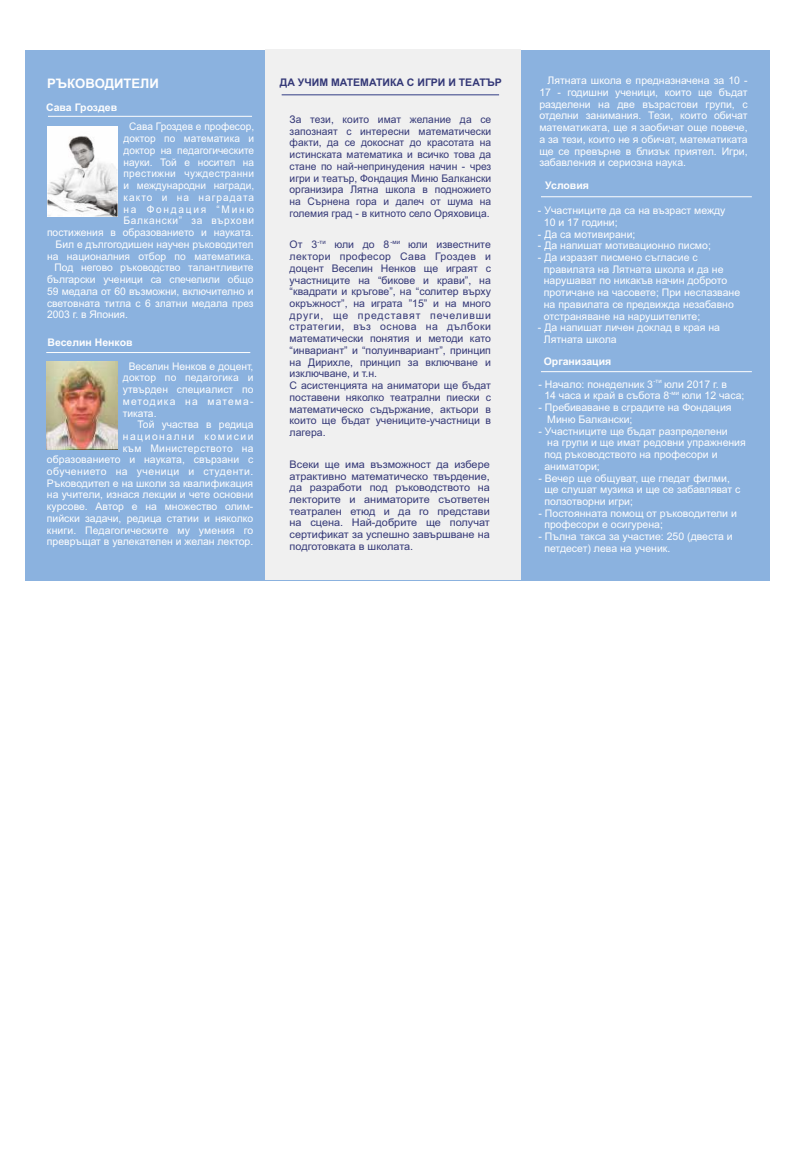
<style>
.page{position:relative;width:794px;height:1166px;background:#fff}
.page>*{position:absolute;margin:0;border:0;box-sizing:border-box;transform-origin:0 0}
.t1{font:700 13.12px "Arial";color:#fefefe}
.t2{font:10.5px/11.7px "Arial";color:#fefefe}
.t3{font:10.5px/11.7px "Arial";color:#343877;text-align:justify}
.t4{font:10.5px/11.7px "Arial";color:#343877;text-align:justify;scale:1.04 1}
.t5{font:10.5px/11.7px "Arial";color:#fefefe;text-align:center;scale:.96 1}
.t6{font:700 10.5px "Arial";color:#fefefe}
.t7{font:700 10.5px "Arial";color:#343877}
.t8{font:6.12px "Arial";color:#343877}
.t9{font:6.12px "Arial";color:#fefefe}
</style>
<div class="page">
<div style="left:25px;top:50px;width:744px;height:530px;background:#8bb2df"></div>
<div style="left:265px;top:50px;width:255px;height:530px;background:#f0f0f0"></div>
<hr style="left:541px;top:196px;width:211px;height:1px;background:#fefefe">
<hr style="left:282px;top:95px;width:217px;height:1px;background:#323d85">
<hr style="left:48px;top:116px;width:204px;height:1px;background:#fefefe">
<hr style="left:46px;top:352px;width:204px;height:1px;background:#fefefe">
<hr style="left:541px;top:371px;width:211px;height:1px;background:#fefefe">
<img style="left:47px;top:126px;width:70px;height:91px">
<img style="left:47px;top:361px;width:71px;height:89px">
<p class="t1" style="left:47px;top:79px;width:113px">РЪКОВОДИТЕЛИ</p>
<p class="t7" style="left:280px;top:78px;width:223px">ДА УЧИМ МАТЕМАТИКА С ИГРИ И ТЕАТЪР</p>
<p class="t6" style="left:46px;top:103px;width:73px">Сава Гроздев</p>
<p class="t5" style="left:124px;top:122px;width:138px">Сава Гроздев е професор, доктор по математика и доктор на педагогическите науки. Той е носител на престижни чуждестранни и международни награди, както и на наградата на Фондация “Миню<br>Балкански” за върхови</p>
<p class="t2" style="left:47px;top:228px;width:208px">постижения в образованието и науката.</p>
<p class="t2" style="left:56px;top:239px;width:199px">Бил е дългогодишен научен ръководител</p>
<p class="t2" style="left:47px;top:251px;width:208px">на националния отбор по математика.</p>
<p class="t2" style="left:55px;top:263px;width:201px">Под негово ръководство талантливите</p>
<p class="t2" style="left:47px;top:274px;width:208px">български ученици са спечелили общо</p>
<p class="t2" style="left:47px;top:286px;width:208px">59 медала от 60 възможни, включително и</p>
<p class="t2" style="left:47px;top:298px;width:208px">световната титла с 6 златни медала през</p>
<p class="t2" style="left:47px;top:310px;width:82px">2003 г. в Япония.</p>
<p class="t6" style="left:47px;top:339px;width:87px">Веселин Ненков</p>
<p class="t2" style="left:123px;top:361px;width:132px;text-align:justify;text-indent:6px">Веселин Ненков е доцент, доктор по педагогика и утвърден специалист по методика на матема&shy;тиката.</p>
<p class="t2" style="left:123px;top:420px;width:132px;text-align:justify;text-indent:15px">Той участва в редица национални комисии към Министерството на</p>
<p class="t2" style="left:47px;top:455px;width:208px;text-align:justify">образованието и науката, свързани с обучението на ученици и студенти.<br>Ръководител е на школи за квалификация на учители, изнася лекции и чете основни курсове. Автор е на множество олим&shy;пийски задачи, редица статии и няколко книги. Педагогическите му умения го превръщат в увлекателен и желан лектор.</p>
<p class="t3" style="left:290px;top:114px;width:203px">За тези, които имат желание да се запознаят с интересни математически факти, да се докоснат до красотата на истинската математика и всичко това да стане по най-непринудения начин - чрез игри и театър, Фондация Миню Балкански организира Лятна школа в подножието на Сърнена гора и далеч от шума на големия град - в китното село Оряховица.</p>
<p class="t3" style="left:290px;top:240px;width:14px">От</p>
<p class="t8" style="left:317px;top:239px;width:10px">-ти</p>
<p class="t8" style="left:390px;top:240px;width:11px">-ми</p>
<p class="t3" style="left:311px;top:240px;width:7px">3</p>
<p class="t3" style="left:334px;top:240px;width:57px">юли до 8</p>
<p class="t3" style="left:289px;top:240px;width:203px;text-align:left;text-indent:118px">юли известните лектори професор Сава Гроздев и доцент Веселин Ненков ще играят с участниците на “бикове и крави”, на “квадрати и кръгове”, на “солитер върху окръжност”, на играта ”15” и на много други, ще представят печеливши стратегии, въз основа на дълбоки математически понятия и методи като “инвариант” и “полуинвариант”, принцип на Дирихле, принцип за включване и изключване, и т.н.<br>С асистенцията на аниматори ще бъдат поставени няколко театрални пиески с математическо съдържание, актьори в които ще бъдат учениците-участници в лагера.</p>
<p class="t4" style="left:290px;top:459px;width:194px">Всеки ще има възможност да избере атрактивно математическо твърдение, да разработи под ръководството на лекторите и аниматорите съответен театрален етюд и да го представи на сцена. Най-добрите ще получат сертификат за успешно завършване на подготовката в школата.</p>
<p class="t2" style="left:539px;top:76px;width:210px;text-align:justify;text-indent:8px">Лятната школа е предназначена за 10 - 17 - годишни ученици, които ще бъдат разделени на две възрастови групи, с отделни занимания. Тези, които обичат математиката, ще я заобичат още повече, а за тези, които не я обичат, математиката ще се превърне в близък приятел. Игри, забавления и сериозна наука.</p>
<p class="t6" style="left:545px;top:182px;width:45px">Условия</p>
<p class="t2" style="left:544px;top:205px;width:183px;text-indent:-6px">- Участниците да са на възраст между<br>10 и 17 години;</p>
<p class="t2" style="left:538px;top:229px;width:99px">- Да са мотивирани;</p>
<p class="t2" style="left:538px;top:241px;width:174px">- Да напишат мотивационно писмо;</p>
<p class="t2" style="left:544px;top:252px;width:198px;text-indent:-6px">- Да изразят писмено съгласие с правилата на Лятната школа и да не нарушават по никакъв начин доброто протичане на часовете; При неспазване на правилата се предвижда незабавно отстраняване на нарушителите;</p>
<p class="t2" style="left:544px;top:323px;width:178px;text-indent:-6px">- Да напишат личен доклад в края на<br>Лятната школа</p>
<p class="t6" style="left:544px;top:357px;width:69px">Организация</p>
<p class="t9" style="left:653px;top:379px;width:10px">-ти</p>
<p class="t2" style="left:538px;top:379px;width:190px">- Начало: понеделник 3 юли 2017 г. в</p>
<p class="t9" style="left:669px;top:390px;width:11px">-ми</p>
<p class="t2" style="left:544px;top:391px;width:202px">14 часа и край в събота 8 юли 12 часа;</p>
<p class="t2" style="left:547px;top:402px;width:186px;text-indent:-9px">- Пребиваване в сградите на Фондация<br>Миню Балкански;</p>
<p class="t2" style="left:544px;top:426px;width:203px;text-indent:-6px">- Участниците ще бъдат разпределени<br>на групи и ще имат редовни упражнения под ръководството на професори и аниматори;</p>
<p class="t2" style="left:544px;top:473px;width:198px;text-indent:-6px">- Вечер ще общуват, ще гледат филми, ще слушат музика и ще се забавляват с ползотворни игри;</p>
<p class="t2" style="left:544px;top:508px;width:194px;text-indent:-6px">- Постоянната помощ от ръководители и професори е осигурена;</p>
<p class="t2" style="left:544px;top:532px;width:190px;text-indent:-6px">- Пълна такса за участие: 250 (двеста и петдесет) лева на ученик.</p>
</div>
